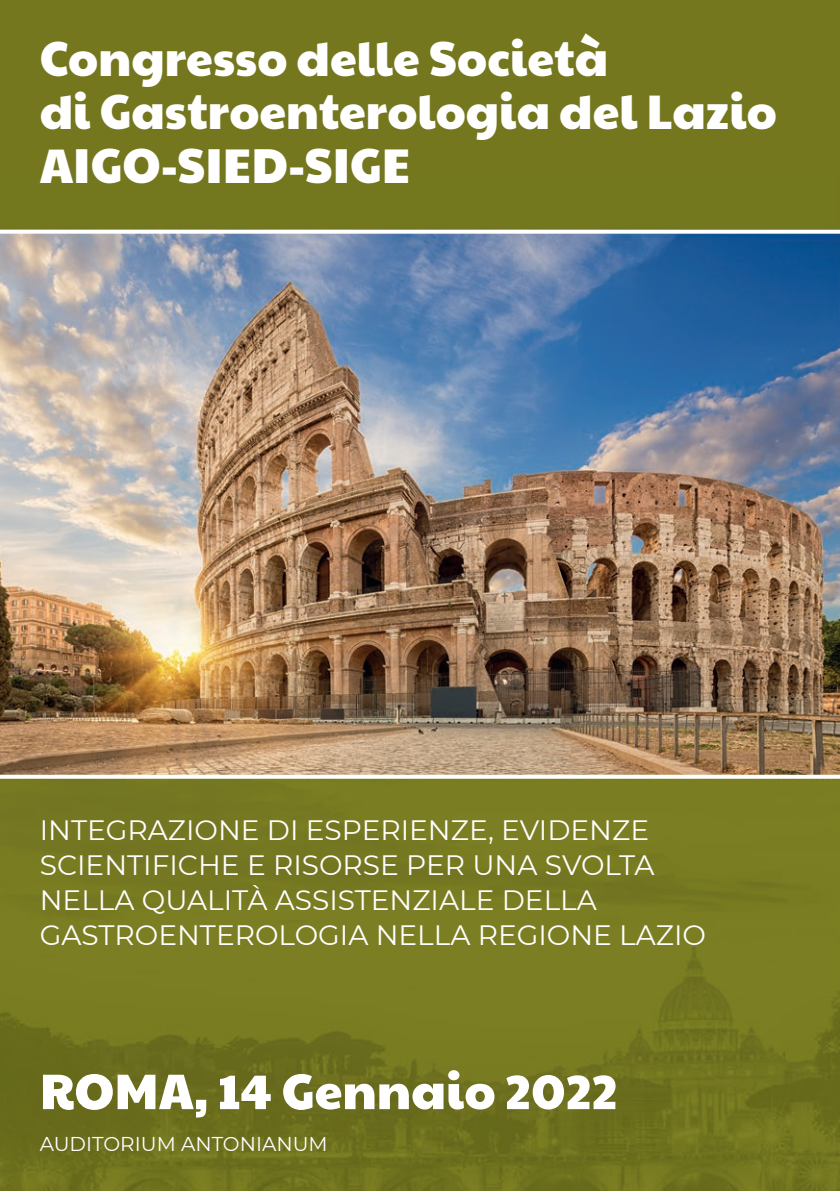
<style>
.page{position:relative;width:840px;height:1191px;background:#fff}
.page>*{position:absolute;margin:0;border:0;box-sizing:border-box;transform-origin:0 0}
.t1{font:50px "Paytone One";color:#fff}
.t2{font:48px/53.2px "Paytone One";color:#fff}
.t3{font:28px/35px "Montserrat";color:#fff}
.t4{font:20px "Montserrat";color:#fff}
</style>
<div class="page">
<img style="left:0;top:170px;width:839px;height:1021px">
<div style="left:0;top:0;width:839px;height:170px;background:#74771d"></div>
<svg style="left:0;top:230px;width:839px;height:4px"></svg>
<svg style="left:0;top:774px;width:839px;height:4px"></svg>
<h2 class="t2" style="left:40px;top:28px;width:738px">Congresso delle Società<br>di Gastroenterologia del Lazio<br>AIGO-SIED-SIGE</h2>
<p class="t3" style="left:40px;top:811px;width:667px">INTEGRAZIONE DI ESPERIENZE, EVIDENZE SCIENTIFICHE E RISORSE PER UNA SVOLTA NELLA QUALITÀ ASSISTENZIALE DELLA GASTROENTEROLOGIA NELLA REGIONE LAZIO</p>
<h1 class="t1" style="left:40px;top:1045px;width:579px">ROMA, 14 Gennaio 2022</h1>
<p class="t4" style="left:40px;top:1130px;width:289px">AUDITORIUM ANTONIANUM</p>
</div>
